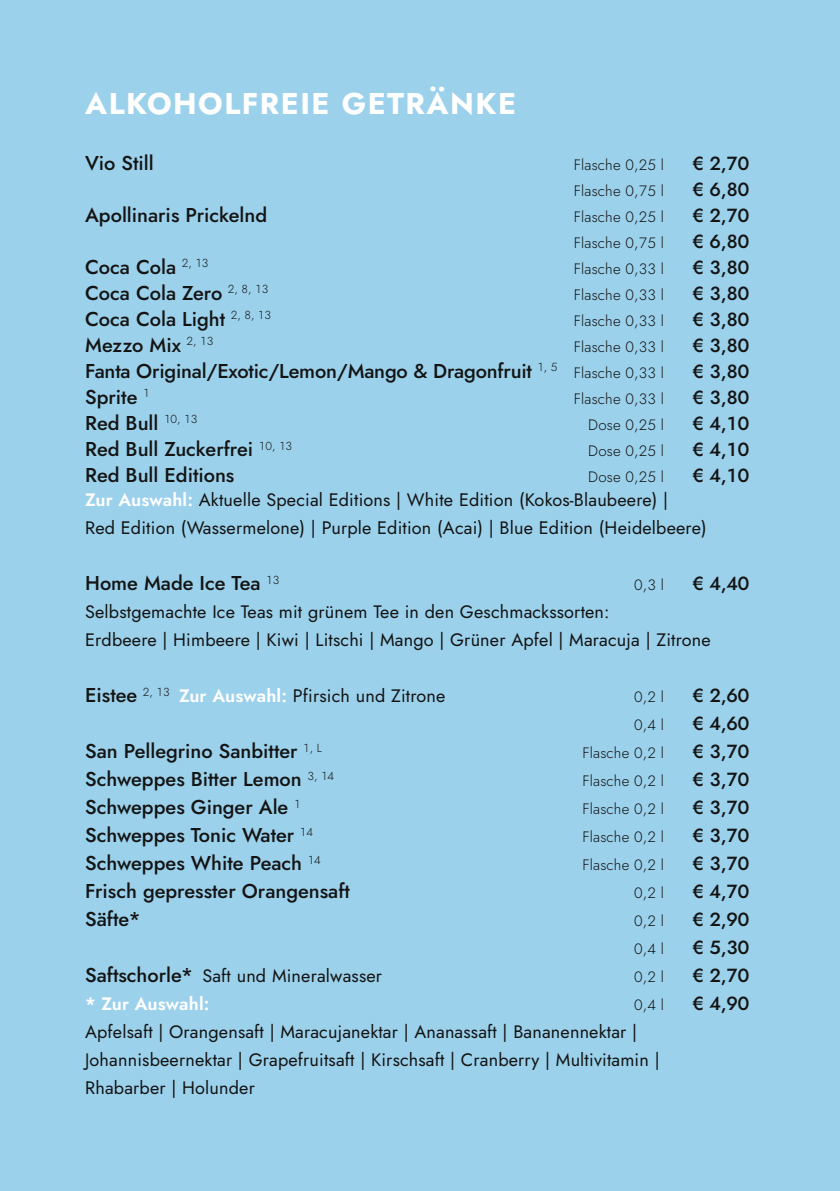
<style>
.page{position:relative;width:840px;height:1191px;background:#fff}
.page>*{position:absolute;margin:0;border:0;box-sizing:border-box;transform-origin:0 0}
.t1{font:700 30px "Jost";letter-spacing:.05em;color:#fff}
.t2{font:500 20px "Jost";color:#131413}
.t3{font:500 19px "Jost";letter-spacing:-.01em;color:#131413}
.t4{font:18px/28px "Jost";letter-spacing:.01em;color:#131413}
.t5{font:600 18px "Jost";letter-spacing:.01em;color:#fff}
.t6{font:300 15px "Jost";letter-spacing:.01em;color:#131413}
.s1{font-weight:300;font-size:15px}
.s2{font-weight:600;color:#fff}
.s3{font-weight:500;font-size:20px}
</style>
<div class="page">
<div style="left:0;top:0;width:839px;height:1191px;background:#9cd1ec"></div>
<h1 class="t1" style="left:85px;top:83px;width:432px">ALKOHOLFREIE GETRÄNKE</h1>
<p class="t2" style="left:85px;top:149px;width:70px">Vio Still</p>
<p class="t6" style="left:573px;top:155px;width:91px">Flasche 0,25 l</p>
<p class="t3" style="left:692px;top:150px;width:58px">€ 2,70</p>
<p class="t6" style="left:573px;top:181px;width:91px">Flasche 0,75 l</p>
<p class="t3" style="left:692px;top:176px;width:58px">€ 6,80</p>
<p class="t2" style="left:85px;top:201px;width:183px">Apollinaris Prickelnd</p>
<p class="t6" style="left:573px;top:207px;width:91px">Flasche 0,25 l</p>
<p class="t3" style="left:692px;top:202px;width:58px">€ 2,70</p>
<p class="t6" style="left:573px;top:233px;width:91px">Flasche 0,75 l</p>
<p class="t3" style="left:692px;top:228px;width:58px">€ 6,80</p>
<p class="t2" style="left:85px;top:253px;width:125px">Coca Cola <sup>2,</sup> <sup>13</sup></p>
<p class="t6" style="left:573px;top:259px;width:91px">Flasche 0,33 l</p>
<p class="t3" style="left:692px;top:254px;width:58px">€ 3,80</p>
<p class="t2" style="left:85px;top:279px;width:184px">Coca Cola Zero <sup>2,</sup> <sup>8,</sup> <sup>13</sup></p>
<p class="t6" style="left:573px;top:285px;width:91px">Flasche 0,33 l</p>
<p class="t3" style="left:692px;top:280px;width:58px">€ 3,80</p>
<p class="t2" style="left:85px;top:305px;width:187px">Coca Cola Light <sup>2,</sup> <sup>8,</sup> <sup>13</sup></p>
<p class="t6" style="left:573px;top:311px;width:91px">Flasche 0,33 l</p>
<p class="t3" style="left:692px;top:306px;width:58px">€ 3,80</p>
<p class="t2" style="left:85px;top:331px;width:130px">Mezzo Mix <sup>2,</sup> <sup>13</sup></p>
<p class="t6" style="left:573px;top:337px;width:91px">Flasche 0,33 l</p>
<p class="t3" style="left:692px;top:332px;width:58px">€ 3,80</p>
<p class="t2" style="left:85px;top:357px;width:580px">Fanta Original/Exotic/Lemon/Mango &amp; Dragonfruit <sup>1,</sup> <sup>5</sup> <span class="s1">Flasche 0,33 l</span></p>
<p class="t3" style="left:692px;top:358px;width:58px">€ 3,80</p>
<p class="t2" style="left:85px;top:383px;width:66px">Sprite <sup>1</sup></p>
<p class="t6" style="left:573px;top:389px;width:91px">Flasche 0,33 l</p>
<p class="t3" style="left:692px;top:384px;width:58px">€ 3,80</p>
<p class="t2" style="left:85px;top:409px;width:114px">Red Bull <sup>10,</sup> <sup>13</sup></p>
<p class="t6" style="left:588px;top:415px;width:77px">Dose 0,25 l</p>
<p class="t3" style="left:692px;top:410px;width:58px">€ 4,10</p>
<p class="t2" style="left:85px;top:435px;width:208px">Red Bull Zuckerfrei <sup>10,</sup> <sup>13</sup></p>
<p class="t6" style="left:588px;top:441px;width:77px">Dose 0,25 l</p>
<p class="t3" style="left:692px;top:436px;width:58px">€ 4,10</p>
<p class="t2" style="left:85px;top:461px;width:151px">Red Bull Editions</p>
<p class="t6" style="left:588px;top:467px;width:77px">Dose 0,25 l</p>
<p class="t3" style="left:692px;top:462px;width:58px">€ 4,10</p>
<p class="t4" style="left:85px;top:486px;width:622px"><span class="s2">Zur Auswahl:</span> Aktuelle Special Editions | White Edition (Kokos-Blaubeere) |<br>Red Edition (Wassermelone) | Purple Edition (Acai) | Blue Edition (Heidelbeere)</p>
<p class="t2" style="left:85px;top:569px;width:196px">Home Made Ice Tea <sup>13</sup></p>
<p class="t6" style="left:633px;top:575px;width:31px">0,3 l</p>
<p class="t3" style="left:692px;top:570px;width:58px">€ 4,40</p>
<p class="t4" style="left:85px;top:598px;width:626px">Selbstgemachte Ice Teas mit grünem Tee in den Geschmackssorten:<br>Erdbeere | Himbeere | Kiwi | Litschi | Mango | Grüner Apfel | Maracuja | Zitrone</p>
<p class="t4" style="left:85px;top:682px;width:361px"><span class="s3">Eistee</span> <sup>2,</sup> <sup>13</sup> <span class="s2">Zur Auswahl:</span> Pfirsich und Zitrone</p>
<p class="t6" style="left:633px;top:687px;width:31px">0,2 l</p>
<p class="t3" style="left:692px;top:682px;width:58px">€ 2,60</p>
<p class="t6" style="left:633px;top:715px;width:31px">0,4 l</p>
<p class="t3" style="left:692px;top:710px;width:58px">€ 4,60</p>
<p class="t2" style="left:85px;top:737px;width:238px">San Pellegrino Sanbitter <sup>1,</sup> <sup>L</sup></p>
<p class="t6" style="left:582px;top:743px;width:83px">Flasche 0,2 l</p>
<p class="t3" style="left:692px;top:738px;width:58px">€ 3,70</p>
<p class="t2" style="left:85px;top:765px;width:250px">Schweppes Bitter Lemon <sup>3,</sup> <sup>14</sup></p>
<p class="t6" style="left:582px;top:771px;width:83px">Flasche 0,2 l</p>
<p class="t3" style="left:692px;top:766px;width:58px">€ 3,70</p>
<p class="t2" style="left:85px;top:793px;width:217px">Schweppes Ginger Ale <sup>1</sup></p>
<p class="t6" style="left:582px;top:799px;width:83px">Flasche 0,2 l</p>
<p class="t3" style="left:692px;top:794px;width:58px">€ 3,70</p>
<p class="t2" style="left:85px;top:821px;width:229px">Schweppes Tonic Water <sup>14</sup></p>
<p class="t6" style="left:582px;top:827px;width:83px">Flasche 0,2 l</p>
<p class="t3" style="left:692px;top:822px;width:58px">€ 3,70</p>
<p class="t2" style="left:85px;top:849px;width:237px">Schweppes White Peach <sup>14</sup></p>
<p class="t6" style="left:582px;top:855px;width:83px">Flasche 0,2 l</p>
<p class="t3" style="left:692px;top:850px;width:58px">€ 3,70</p>
<p class="t2" style="left:85px;top:877px;width:266px">Frisch gepresster Orangensaft</p>
<p class="t6" style="left:633px;top:883px;width:31px">0,2 l</p>
<p class="t3" style="left:692px;top:878px;width:58px">€ 4,70</p>
<p class="t2" style="left:85px;top:905px;width:57px">Säfte*</p>
<p class="t6" style="left:633px;top:911px;width:31px">0,2 l</p>
<p class="t3" style="left:692px;top:906px;width:58px">€ 2,90</p>
<p class="t6" style="left:633px;top:939px;width:31px">0,4 l</p>
<p class="t3" style="left:692px;top:934px;width:58px">€ 5,30</p>
<p class="t4" style="left:85px;top:962px;width:298px"><span class="s3">Saftschorle*</span> Saft und Mineralwasser</p>
<p class="t6" style="left:633px;top:967px;width:31px">0,2 l</p>
<p class="t3" style="left:692px;top:962px;width:58px">€ 2,70</p>
<p class="t5" style="left:85px;top:991px;width:126px">* Zur Auswahl:</p>
<p class="t6" style="left:633px;top:995px;width:31px">0,4 l</p>
<p class="t3" style="left:692px;top:990px;width:58px">€ 4,90</p>
<p class="t4" style="left:85px;top:1018px;width:575px">Apfelsaft | Orangensaft | Maracujanektar | Ananassaft | Bananennektar |<br>Johannisbeernektar | Grapefruitsaft | Kirschsaft | Cranberry | Multivitamin |<br>Rhabarber | Holunder</p>
</div>
